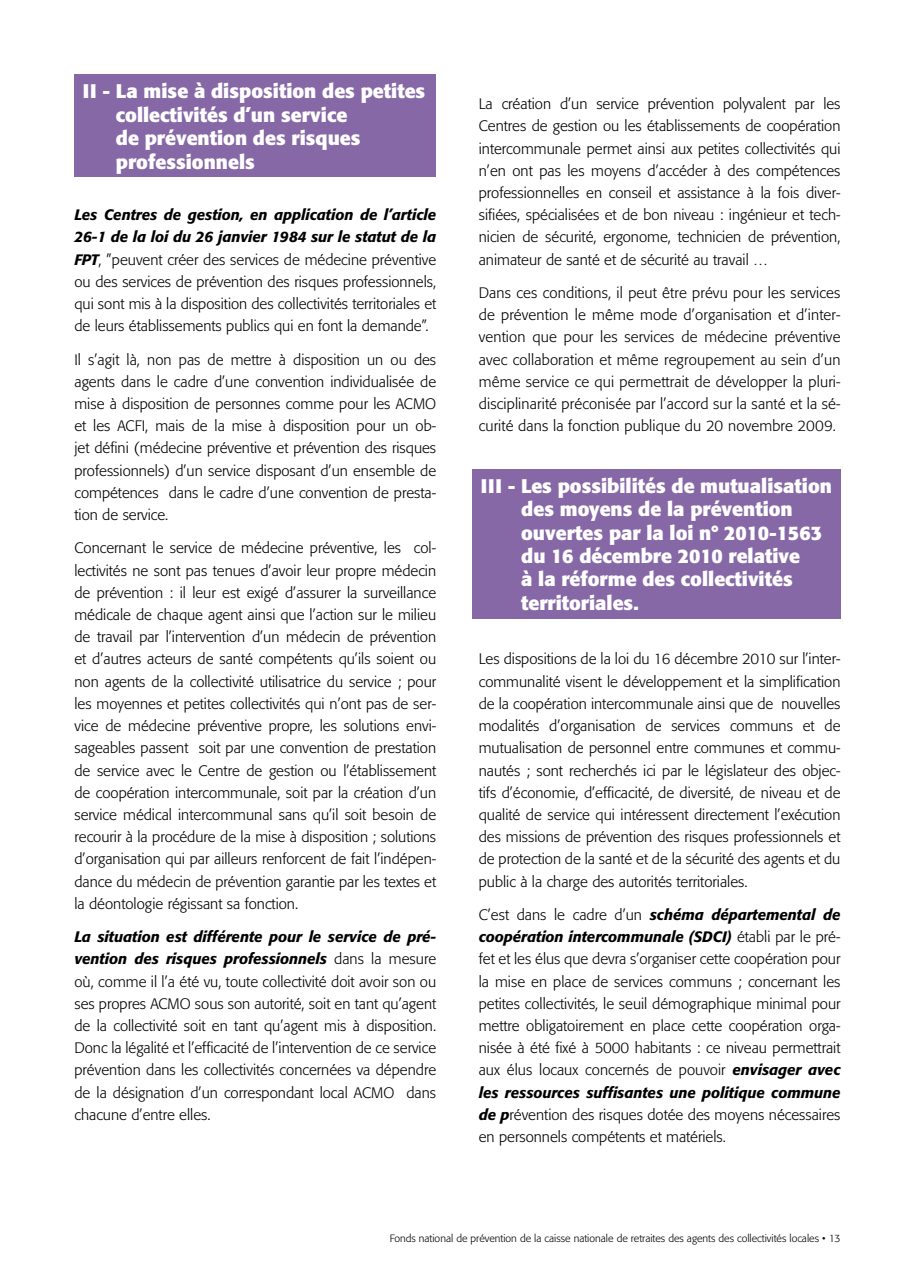
<style>
.page{position:relative;width:915px;height:1285px;background:#fff}
.page>*{position:absolute;margin:0;border:0;box-sizing:border-box;transform-origin:0 0}
.t1{font:700 19.5px/23.4px "Formata";color:#fff}
.t2{font:300 15px/22.2px "Formata";color:#000;text-align:justify}
.t3{font:300 10.5px "Formata";color:#000}
.s1{font-weight:500;font-style:italic}
</style>
<div class="page">
<div style="left:74px;top:74px;width:362px;height:103px;background:#8768a6"></div>
<div style="left:472px;top:468px;width:368px;height:150px;background:#8768a6"></div>
<h1 class="t1" style="left:116px;top:80px;width:311px;text-indent:-33px">II - La mise à disposition des petites collectivités d’un service<br>de prévention des risques professionnels</h1>
<p class="t2" style="left:74px;top:204px;width:363px"><span class="s1">Les Centres de gestion, en application de l’article 26-1 de la loi du 26 janvier 1984 sur le statut de la FPT</span>, ”peuvent créer des services de médecine préventive ou des services de prévention des risques professionnels, qui sont mis à la disposition des collectivités territoriales et de leurs établissements publics qui en font la demande”.</p>
<p class="t2" style="left:74px;top:348px;width:363px">Il s’agit là, non pas de mettre à disposition un ou des agents dans le cadre d’une convention individualisée de mise à disposition de personnes comme pour les ACMO et les ACFI, mais de la mise à disposition pour un ob&shy;jet défini (médecine préventive et prévention des risques professionnels) d’un service disposant d’un ensemble de compétences dans le cadre d’une convention de presta&shy;tion de service.</p>
<p class="t2" style="left:74px;top:537px;width:363px">Concernant le service de médecine préventive, les col&shy;lectivités ne sont pas tenues d’avoir leur propre médecin de prévention : il leur est exigé d’assurer la surveillance médicale de chaque agent ainsi que l’action sur le milieu de travail par l’intervention d’un médecin de prévention et d’autres acteurs de santé compétents qu’ils soient ou non agents de la collectivité utilisatrice du service ; pour les moyennes et petites collectivités qui n’ont pas de ser&shy;vice de médecine préventive propre, les solutions envi&shy;sageables passent soit par une convention de prestation de service avec le Centre de gestion ou l’établissement de coopération intercommunale, soit par la création d’un service médical intercommunal sans qu’il soit besoin de recourir à la procédure de la mise à disposition ; solutions d’organisation qui par ailleurs renforcent de fait l’indépen&shy;dance du médecin de prévention garantie par les textes et la déontologie régissant sa fonction.</p>
<p class="t2" style="left:74px;top:925px;width:363px"><span class="s1">La situation est différente pour le service de pré&shy;vention des risques professionnels</span> dans la mesure où, comme il l’a été vu, toute collectivité doit avoir son ou ses propres ACMO sous son autorité, soit en tant qu’agent de la collectivité soit en tant qu’agent mis à disposition.<br>Donc la légalité et l’efficacité de l’intervention de ce service prévention dans les collectivités concernées va dépendre de la désignation d’un correspondant local ACMO dans chacune d’entre elles.</p>
<p class="t2" style="left:478px;top:93px;width:363px">La création d’un service prévention polyvalent par les Centres de gestion ou les établissements de coopération intercommunale permet ainsi aux petites collectivités qui n’en ont pas les moyens d’accéder à des compétences professionnelles en conseil et assistance à la fois diver&shy;sifiées, spécialisées et de bon niveau : ingénieur et tech&shy;nicien de sécurité, ergonome, technicien de prévention, animateur de santé et de sécurité au travail …</p>
<p class="t2" style="left:478px;top:281px;width:363px">Dans ces conditions, il peut être prévu pour les services de prévention le même mode d’organisation et d’inter&shy;vention que pour les services de médecine préventive avec collaboration et même regroupement au sein d’un même service ce qui permettrait de développer la pluri&shy;disciplinarité préconisée par l’accord sur la santé et la sé&shy;curité dans la fonction publique du 20 novembre 2009.</p>
<h1 class="t1" style="left:521px;top:474px;width:312px;text-indent:-40px">III - Les possibilités de mutualisation des moyens de la prévention ouvertes par la loi n° 2010-1563 du 16 décembre 2010 relative<br>à la réforme des collectivités territoriales.</h1>
<p class="t2" style="left:478px;top:648px;width:363px">Les dispositions de la loi du 16 décembre 2010 sur l’inter&shy;communalité visent le développement et la simplification de la coopération intercommunale ainsi que de nouvelles modalités d’organisation de services communs et de mutualisation de personnel entre communes et commu&shy;nautés ; sont recherchés ici par le législateur des objec&shy;tifs d’économie, d’efficacité, de diversité, de niveau et de qualité de service qui intéressent directement l’exécution des missions de prévention des risques professionnels et de protection de la santé et de la sécurité des agents et du public à la charge des autorités territoriales.</p>
<p class="t2" style="left:478px;top:903px;width:363px">C’est dans le cadre d’un <span class="s1">schéma départemental de coopération intercommunale (SDCI)</span> établi par le pré&shy;fet et les élus que devra s’organiser cette coopération pour la mise en place de services communs ; concernant les petites collectivités, le seuil démographique minimal pour mettre obligatoirement en place cette coopération orga&shy;nisée à été fixé à 5000 habitants : ce niveau permettrait aux élus locaux concernés de pouvoir <span class="s1">envisager avec les ressources suffisantes une politique commune de p</span>révention des risques dotée des moyens nécessaires en personnels compétents et matériels.</p>
<p class="t3" style="left:389px;top:1231px;width:452px">Fonds national de prévention de la caisse nationale de retraites des agents des collectivités locales • 13</p>
</div>
